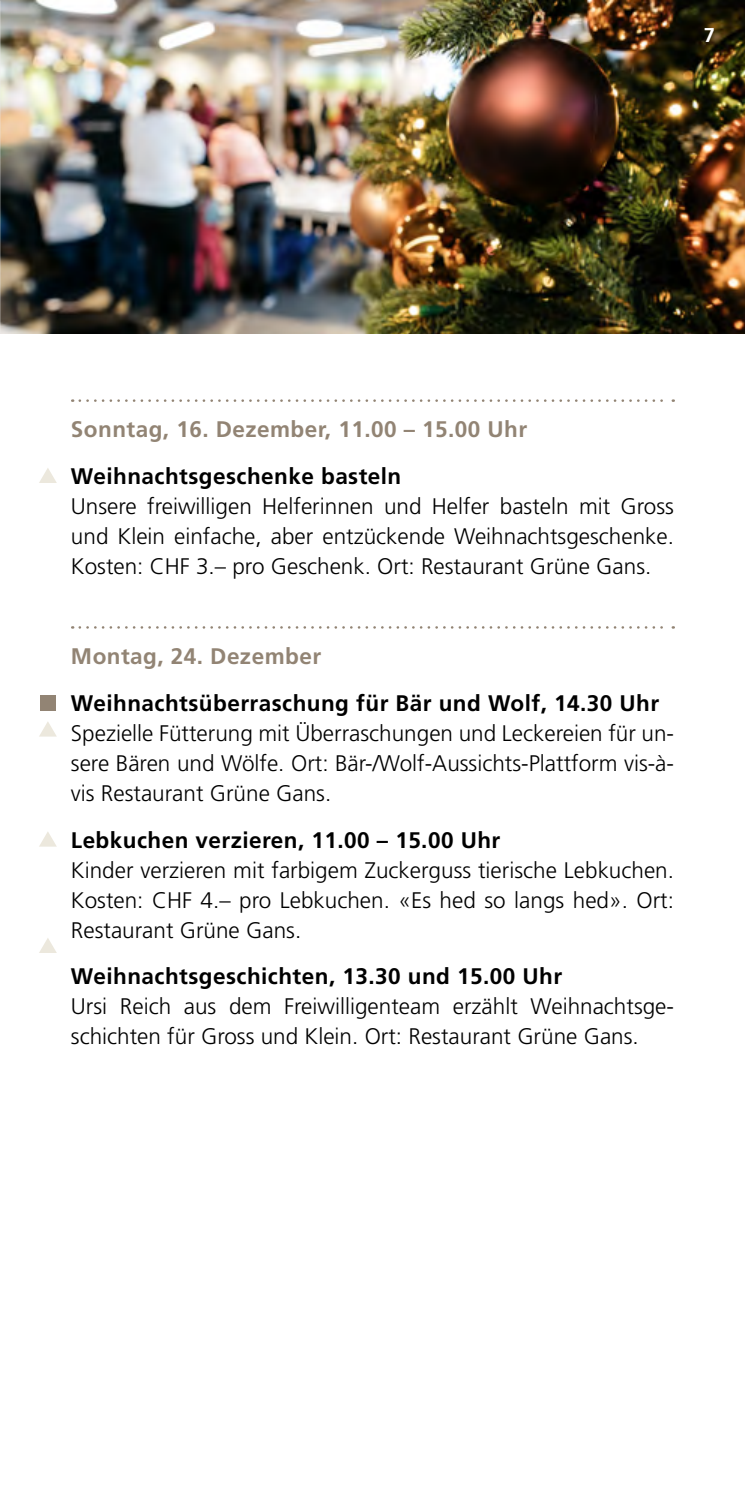
<style>
.page{position:relative;width:745px;height:1489px;background:#fff}
.page>*{position:absolute;margin:0;border:0;box-sizing:border-box;transform-origin:0 0}
.t1{font:300 22.5px/30px "Frutiger LT Std";color:#000;text-align:justify}
.t2{font:700 22.5px "Frutiger LT Std";letter-spacing:.02em;color:#000}
.t3{font:700 22.5px "Frutiger LT Std";letter-spacing:.02em;color:#928474}
.t4{font:700 20px "Frutiger LT Std";color:#fff}
</style>
<div class="page">
<svg style="left:39px;top:468px;width:18px;height:15px"></svg>
<svg style="left:39px;top:832px;width:17px;height:14px"></svg>
<svg style="left:39px;top:722px;width:17px;height:14px"></svg>
<svg style="left:40px;top:938px;width:16px;height:14px"></svg>
<div style="left:40px;top:694px;width:16px;height:16px;background:#928474"></div>
<svg style="left:80px;top:399px;width:593px;height:3px"></svg>
<svg style="left:80px;top:626px;width:593px;height:2px"></svg>
<img style="left:1px;top:0;width:743px;height:333px">
<img style="left:0;top:0;width:1px;height:333px">
<p class="t4" style="left:703px;top:23px;width:13px">7</p>
<p class="t3" style="left:71px;top:416px;width:457px">Sonntag, 16. Dezember, 11.00 – 15.00 Uhr</p>
<p class="t2" style="left:71px;top:463px;width:332px">Weihnachtsgeschenke basteln</p>
<p class="t1" style="left:71px;top:491px;width:604px">Unsere freiwilligen Helferinnen und Helfer basteln mit Gross und Klein einfache, aber entzückende Weihnachtsgeschenke.<br>Kosten: CHF 3.– pro Geschenk. Ort: Restaurant Grüne Gans.</p>
<p class="t3" style="left:71px;top:643px;width:251px">Montag, 24. Dezember</p>
<p class="t2" style="left:71px;top:689px;width:589px">Weihnachtsüberraschung für Bär und Wolf, 14.30 Uhr</p>
<p class="t1" style="left:71px;top:718px;width:604px">Spezielle Fütterung mit Überraschungen und Leckereien für un&shy;sere Bären und Wölfe. Ort: Bär-/Wolf-Aussichts-Plattform vis-à&shy;vis Restaurant Grüne Gans.</p>
<p class="t2" style="left:71px;top:826px;width:430px">Lebkuchen verzieren, 11.00 – 15.00 Uhr</p>
<p class="t1" style="left:71px;top:855px;width:604px">Kinder verzieren mit farbigem Zuckerguss tierische Lebkuchen.<br>Kosten: CHF 4.– pro Lebkuchen. «Es hed so langs hed». Ort:<br>Restaurant Grüne Gans.</p>
<p class="t2" style="left:71px;top:963px;width:492px">Weihnachtsgeschichten, 13.30 und 15.00 Uhr</p>
<p class="t1" style="left:71px;top:991px;width:604px">Ursi Reich aus dem Freiwilligenteam erzählt Weihnachtsge&shy;schichten für Gross und Klein. Ort: Restaurant Grüne Gans.</p>
</div>
